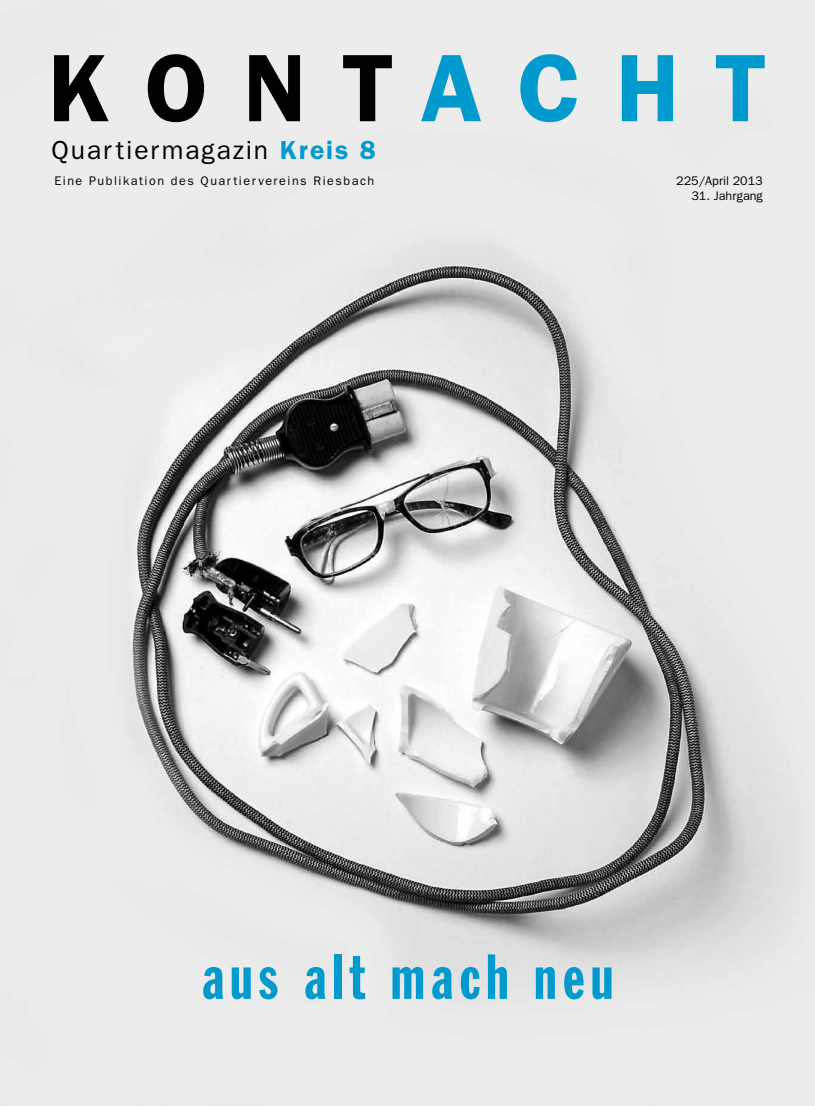
<style>
.page{position:relative;width:815px;height:1106px;background:#fff}
.page>*{position:absolute;margin:0;border:0;box-sizing:border-box;transform-origin:0 0}
.t1{font:600 96.25px "Franklin Gothic";letter-spacing:.365em;color:#000}
.t2{font:62.5px "Franklin Gothic Extra Cond";letter-spacing:.1em;color:#009ace}
.t3{font:26.25px "Franklin Gothic";letter-spacing:.07em;color:#000}
.t4{font:12.5px "Franklin Gothic";letter-spacing:.12em;color:#000}
.t5{font:12.5px "Franklin Gothic";color:#000}
.s1{color:#009ace}
.s2{font-weight:600;color:#009ace}
</style>
<div class="page">
<img style="left:0;top:0;width:815px;height:1106px">
<h1 class="t1" style="left:48px;top:31px;width:720px">KONT<span class="s1">ACHT</span></h1>
<h3 class="t3" style="left:51px;top:135px;width:326px">Quartiermagazin <span class="s2">Kreis 8</span></h3>
<p class="t4" style="left:54px;top:174px;width:321px">Eine Publikation des Quartiervereins Riesbach</p>
<p class="t5" style="left:676px;top:174px;width:88px">225/April 2013</p>
<p class="t5" style="left:691px;top:189px;width:73px">31. Jahrgang</p>
<h2 class="t2" style="left:202px;top:943px;width:413px">aus alt mach neu</h2>
</div>
